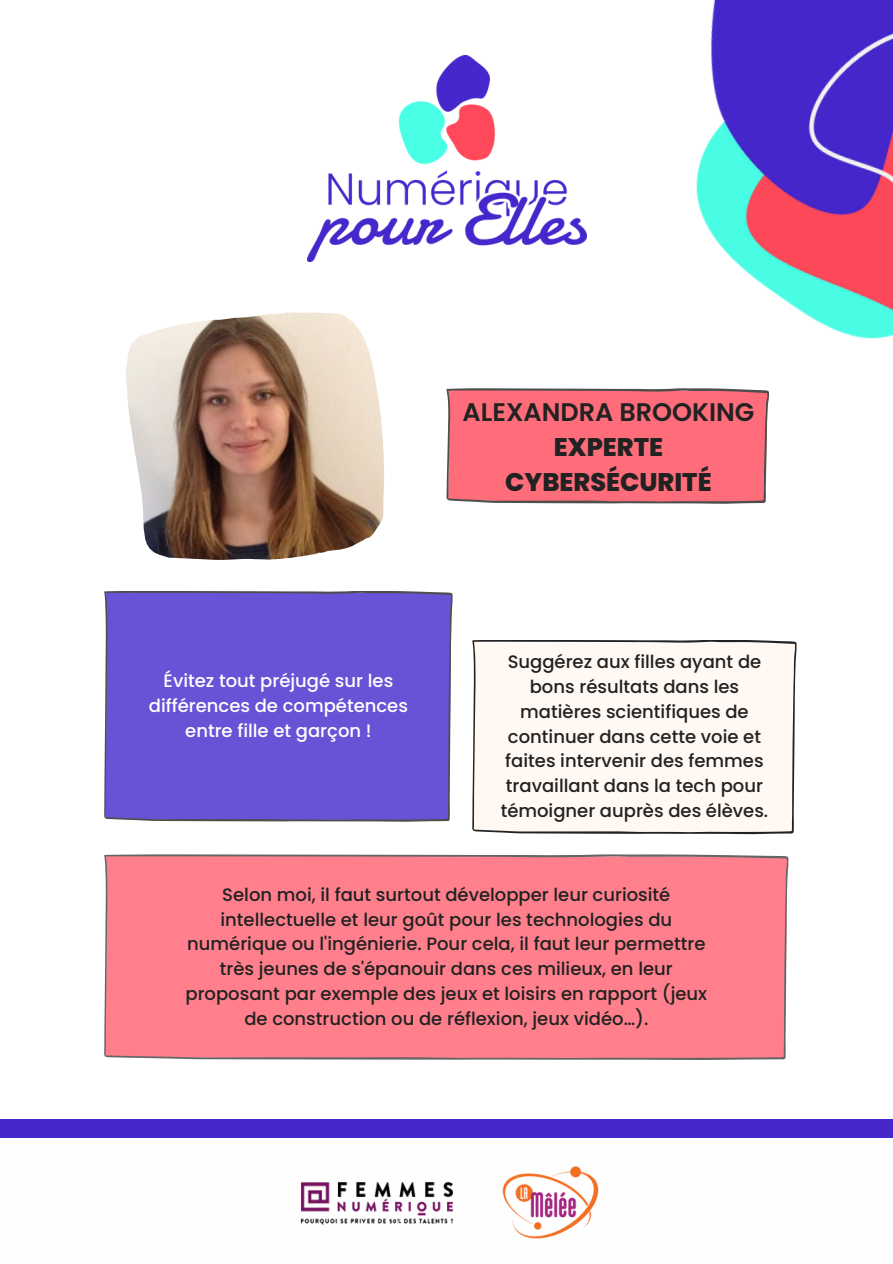
<style>
.page{position:relative;width:893px;height:1264px;background:#fff}
.page>*{position:absolute;margin:0;border:0;box-sizing:border-box;transform-origin:0 0}
.t1{font:800 25.5px/34.8px "Poppins";color:#222;text-align:center}
.t2{font:600 25.5px "Poppins";color:#222}
.t3{font:500 18px/24.8px "Poppins";color:#222;text-align:center}
.t4{font:500 18px/24.8px "Poppins";color:#fefefe;text-align:center}
</style>
<div class="page">
<div style="left:104px;top:854px;width:684px;height:205px;background:#ff808c"></div>
<img style="left:125px;top:312px;width:259px;height:248px">
<div style="left:446px;top:388px;width:322px;height:115px;background:#ff6d7b"></div>
<div style="left:104px;top:591px;width:348px;height:230px;background:#6a52d6"></div>
<div style="left:472px;top:640px;width:324px;height:194px;background:#fff8f3"></div>
<div style="left:0;top:1119px;width:892px;height:120px;background:#4527cc"></div>
<div style="left:0;top:1137px;width:892px;height:125px;background:#fefefe"></div>
<img style="left:300px;top:1182px;width:153px;height:43px">
<img style="left:502px;top:1166px;width:97px;height:73px">
<img style="left:307px;top:56px;width:279px;height:205px">
<img style="left:618px;top:0;width:274px;height:411px">
<p class="t2" style="left:462px;top:394px;width:293px">ALEXANDRA BROOKING</p>
<p class="t1" style="left:505px;top:429px;width:208px">EXPERTE<br>CYBERSÉCURITÉ</p>
<p class="t4" style="left:149px;top:668px;width:260px">Évitez tout préjugé sur les différences de compétences entre fille et garçon !</p>
<p class="t3" style="left:500px;top:649px;width:269px">Suggérez aux filles ayant de bons résultats dans les matières scientifiques de continuer dans cette voie et faites intervenir des femmes travaillant dans la tech pour témoigner auprès des élèves.</p>
<p class="t3" style="left:185px;top:882px;width:523px">Selon moi, il faut surtout développer leur curiosité intellectuelle et leur goût pour les technologies du numérique ou l'ingénierie. Pour cela, il faut leur permettre très jeunes de s'épanouir dans ces milieux, en leur proposant par exemple des jeux et loisirs en rapport (jeux de construction ou de réflexion, jeux vidéo…).</p>
</div>
